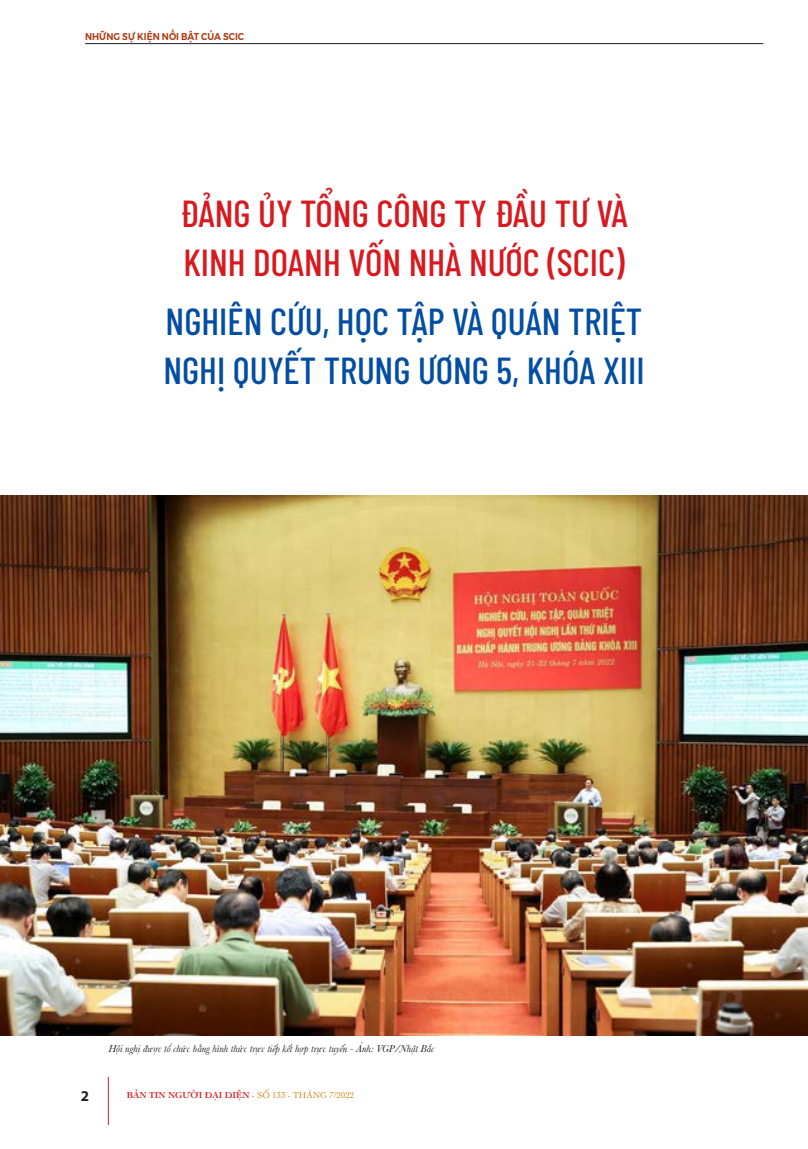
<style>
.page{position:relative;width:808px;height:1149px;background:#fff}
.page>*{position:absolute;margin:0;border:0;box-sizing:border-box;transform-origin:0 0}
.t1{font:500 37.5px/49.5px "Barlow Condensed";color:#034ea2}
.t2{font:500 37.5px/49.5px "Barlow Condensed";color:#d81920}
.t3{font:700 15px "Myriad Pro";color:#231f20}
.t4{font:italic 10.5px "Baskerville";color:#231f20}
.t5{font:600 9.9px "Montserrat";color:#b13a14;scale:.91 1}
.t6{font:700 9px "Cochin";color:#d81920}
.s1{font-weight:400;color:#ce8a13}
</style>
<div class="page">
<hr style="left:85px;top:43px;width:678px;height:1px;background:#231f20">
<img style="left:0;top:495px;width:808px;height:539px">
<hr style="left:108px;top:1076px;width:1px;height:48px;background:#d81920">
<p class="t5" style="left:85px;top:29px;width:176px">NHỮNG SỰ KIỆN NỔI BẬT CỦA SCIC</p>
<h1 class="t2" style="left:180px;top:186px;width:449px">ĐẢNG ỦY TỔNG CÔNG TY ĐẦU TƯ VÀ<br>KINH DOANH VỐN NHÀ NƯỚC (SCIC)</h1>
<h1 class="t1" style="left:163px;top:293px;width:483px">NGHIÊN CỨU, HỌC TẬP VÀ QUÁN TRIỆT<br>NGHỊ QUYẾT TRUNG ƯƠNG 5, KHÓA XIII</h1>
<p class="t4" style="left:108px;top:1041px;width:328px">Hội nghị được tổ chức bằng hình thức trực tiếp kết hợp trực tuyến - Ảnh: VGP/Nhật Bắc</p>
<h2 class="t3" style="left:81px;top:1085px;width:10px">2</h2>
<p class="t6" style="left:127px;top:1088px;width:229px">BẢN TIN NGƯỜI ĐẠI DIỆN <span class="s1">- SỐ 133 - THÁNG 7/2022</span></p>
</div>
